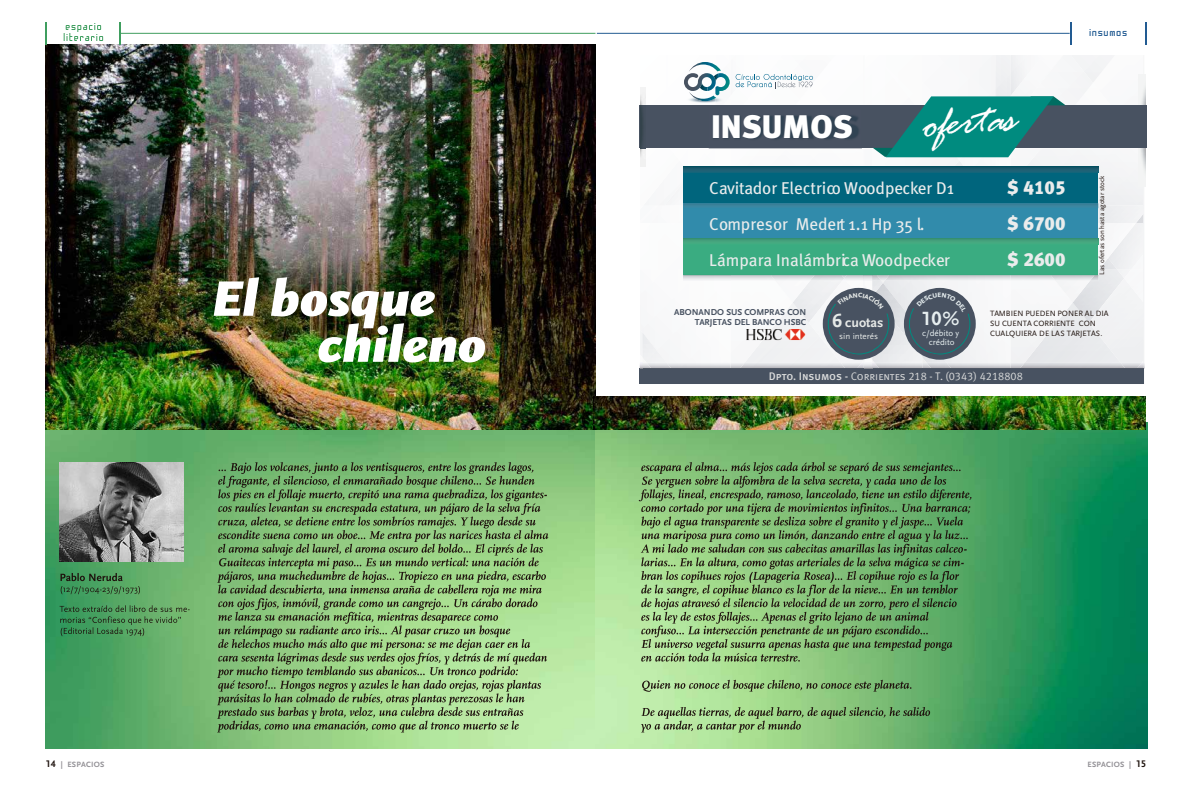
<style>
.page{position:relative;width:1191px;height:794px;background:#fff}
.page>*{position:absolute;margin:0;border:0;box-sizing:border-box;transform-origin:0 0}
.t1{font:italic 43.3px "Rage";color:#fefefe}
.t2{font:900 32.6px "Meta";color:#fff}
.t3{font:700 20px "Scala Sans Caps";color:#e6eeef}
.t4{font:18.8px/35.9px "Meta Black Lf Caps";color:#eaecec;text-align:justify}
.t5{font:17.1px/35.9px "Meta";color:#eaecec}
.t6{font:700 14px "Scala Sans";color:#e6e9e7}
.t7{font:12px "SF Chrome Fenders";letter-spacing:.11em;color:#225b92}
.t8{font:11px "Meta Normal LF Caps";color:#dadbdb}
.t9{font:700 9px/10px "Scala Sans";color:#485261;text-align:right}
.t10{font:9px/9px "Scala Sans";color:#e6eeef;text-align:center}
.t11{font:9px "Scala Sans";color:#e6e9e7}
.t12{font:8px/9.6px "Scala Sans";color:#1e120d}
.t13{font:8px "Scala Sans Bold LF";letter-spacing:.03em;color:#939196}
.t14{font:7px "Scala Sans";color:#1e120d}
.s1{font-family:"Scala Sans Caps";font-size:20px}
.s2{font-family:"Meta Medium Caps"}
.s3{font-size:10px;color:#1e120d}
</style>
<div class="page">
<img style="left:640px;top:160px;width:34px;height:45px">
<img style="left:640px;top:330px;width:2px;height:24px">
<img style="left:642px;top:332px;width:24px;height:31px">
<img style="left:793px;top:284px;width:15px;height:18px">
<img style="left:889px;top:281px;width:183px;height:82px">
<img style="left:889px;top:283px;width:33px;height:12px">
<img style="left:889px;top:295px;width:20px;height:68px">
<div style="left:1093px;top:162px;width:50px;height:43px;background:#f1f2f4"></div>
<img style="left:1098px;top:205px;width:45px;height:18px">
<img style="left:1072px;top:269px;width:45px;height:54px">
<img style="left:1055px;top:269px;width:44px;height:33px">
<img style="left:1100px;top:259px;width:8px;height:10px">
<img style="left:1098px;top:223px;width:37px;height:35px">
<div style="left:1010px;top:55px;width:83px;height:111px;background:#f5f6f7"></div>
<img style="left:1088px;top:278px;width:55px;height:85px">
<img style="left:1124px;top:269px;width:19px;height:33px">
<img style="left:1131px;top:254px;width:12px;height:15px">
<img style="left:1138px;top:75px;width:7px;height:112px">
<div style="left:639px;top:105px;width:508px;height:43px;background:#485261"></div>
<svg style="left:708px;top:148px;width:22px;height:1px"></svg>
<img style="left:713px;top:116px;width:146px;height:23px">
<svg style="left:873px;top:96px;width:192px;height:70px"></svg>
<img style="left:640px;top:87px;width:5px;height:79px">
<div style="left:822px;top:288px;width:72px;height:72px;background:#485261;border-radius:50%"></div>
<div style="left:904px;top:288px;width:71px;height:72px;background:#485261;border-radius:50%"></div>
<img style="left:771px;top:329px;width:34px;height:11px">
<img style="left:746px;top:329px;width:25px;height:11px">
<div style="left:639px;top:368px;width:505px;height:15px;background:#485261"></div>
<div style="left:683px;top:202px;width:415px;height:37px;background:#318bab"></div>
<div style="left:683px;top:238px;width:415px;height:37px;background:#3aac81"></div>
<img style="left:683px;top:203px;width:415px;height:3px">
<img style="left:683px;top:238px;width:415px;height:5px">
<div style="left:683px;top:166px;width:415px;height:37px;background:#00657d"></div>
<img style="left:771px;top:276px;width:43px;height:5px">
<svg style="left:1094px;top:276px;width:4px;height:5px"></svg>
<img style="left:1050px;top:276px;width:44px;height:5px">
<img style="left:683px;top:275px;width:415px;height:1px">
<img style="left:683px;top:167px;width:415px;height:6px">
<svg style="left:684px;top:62px;width:129px;height:41px"></svg>
<img style="left:639px;top:366px;width:234px;height:3px">
<img style="left:744px;top:363px;width:83px;height:5px">
<img style="left:671px;top:363px;width:73px;height:5px">
<img style="left:651px;top:363px;width:20px;height:5px">
<svg style="left:640px;top:354px;width:11px;height:14px"></svg>
<img style="left:970px;top:363px;width:54px;height:5px">
<img style="left:1120px;top:363px;width:17px;height:5px">
<svg style="left:1137px;top:361px;width:6px;height:7px"></svg>
<img style="left:45px;top:429px;width:550px;height:319px">
<img style="left:595px;top:422px;width:552px;height:326px">
<img style="left:45px;top:44px;width:550px;height:385px">
<img style="left:593px;top:397px;width:552px;height:32px">
<hr style="left:120px;top:33px;width:475px;height:1px;background:#3f9e5f">
<svg style="left:64px;top:23px;width:39px;height:18px"></svg>
<svg style="left:46px;top:22px;width:1px;height:23px"></svg>
<svg style="left:119px;top:22px;width:1px;height:23px"></svg>
<svg style="left:60px;top:573px;width:80px;height:21px;background:#448952"></svg>
<hr style="left:597px;top:33px;width:472px;height:1px;background:#225b92">
<svg style="left:1145px;top:22px;width:1px;height:23px"></svg>
<svg style="left:1070px;top:22px;width:1px;height:23px"></svg>
<svg style="left:217px;top:462px;width:331px;height:270px;background:#82af71"></svg>
<svg style="left:641px;top:707px;width:289px;height:25px;background:#85b476"></svg>
<svg style="left:642px;top:680px;width:269px;height:12px;background:#82ac71"></svg>
<svg style="left:638px;top:462px;width:333px;height:199px;background:#72a568"></svg>
<img style="left:59px;top:462px;width:125px;height:99px">
<svg style="left:60px;top:605px;width:130px;height:31px;background:#4f965b"></svg>
<img style="left:214px;top:277px;width:271px;height:85px">
<svg style="left:827px;top:275px;width:62px;height:93px"></svg>
<svg style="left:909px;top:293px;width:61px;height:75px"></svg>
<h2 class="t2" style="left:711px;top:107px;width:143px">INSUMOS</h2>
<h1 class="t1" style="left:920px;top:101px;width:95px;rotate:-4deg">ofertas</h1>
<p class="t7" style="left:1089px;top:26px;width:39px">insumos</p>
<p class="t5" style="left:709px;top:170px;width:246px">Cavitador Electrico Woodpecker D1<br>Compresor Medert 1.1 Hp 35 l.<br>Lámpara Inalámbrica Woodpecker</p>
<p class="t4" style="left:1007px;top:169px;width:60px">$ 4105 $ 6700 $ 2600</p>
<p class="t14" style="left:1098px;top:275px;width:100px;rotate:-90deg">Las ofertas son hasta agotar stock</p>
<p class="t9" style="left:674px;top:307px;width:134px">ABONANDO SUS COMPRAS CON<br>TARJETAS DEL BANCO HSBC</p>
<p class="t6" style="left:832px;top:315px;width:53px"><span class="s1">6</span> CUOTAS</p>
<p class="t11" style="left:839px;top:331px;width:40px">sin interés</p>
<p class="t3" style="left:921px;top:308px;width:39px">10%</p>
<p class="t10" style="left:922px;top:328px;width:39px">c/débito y crédito</p>
<p class="t12" style="left:990px;top:309px;width:120px">TAMBIEN PUEDEN PONER AL DIA<br>SU CUENTA CORRIENTE CON<br>CUALQUIERA DE LAS TARJETAS.</p>
<p class="t8" style="left:769px;top:370px;width:255px"><span class="s2">Dpto. Insumos -</span> Corrientes 218 - T. (0343) 4218808</p>
<p class="t13" style="left:46px;top:759px;width:60px"><span class="s3">14</span> | ESPACIOS</p>
<p class="t13" style="left:1087px;top:759px;width:60px">ESPACIOS | <span class="s3">15</span></p>
</div>
